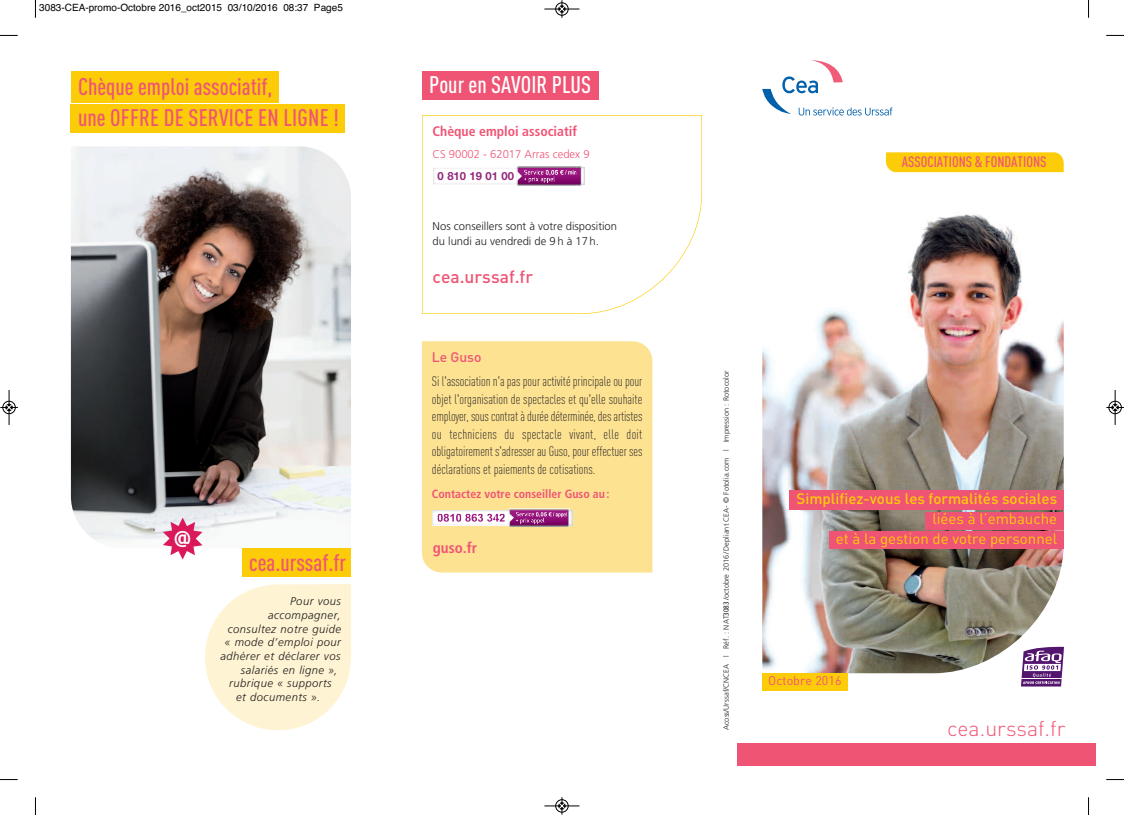
<style>
.page{position:relative;width:1124px;height:815px;background:#fff}
.page>*{position:absolute;margin:0;border:0;box-sizing:border-box;transform-origin:0 0}
.t1{font:500 condensed 23.75px/31.5px "DINOT";color:#f05474}
.t2{font:500 condensed 23.75px "DINOT";color:#fff}
.t3{font:300 21.25px "DINOT";color:#f05474}
.t4{font:700 18.75px "Verdana";color:#fff}
.t5{font:500 17.5px "DINOT";color:#f05474}
.t6{font:15px/20px "DINOT";color:#fccc09;text-align:right}
.t7{font:500 15px "DINOT";color:#fccc09}
.t8{font:500 condensed 15px "DINOT";color:#f05474}
.t9{font:700 condensed 15px "Frutiger LT Std";color:#f05474}
.t10{font:300 condensed 13.75px/17.5px "DINOT";color:#231f20;text-align:justify}
.t11{font:700 condensed 13.75px "Frutiger LT Std";color:#f05474}
.t12{font:500 13.75px "DINOT";color:#f05474}
.t13{font:12.5px "DINOT";color:#f05474}
.t14{font:700 12.12px "Arial";color:#9d1982}
.t15{font:700 condensed 11.88px "Frutiger LT Std";color:#f05474}
.t16{font:italic 300 11.25px "Frutiger LT Std";letter-spacing:.04em;color:#231f20}
.t17{font:300 11.25px/15px "Frutiger LT Std";color:#231f20}
.t18{font:300 11.25px "Frutiger LT Std";color:#f05474}
.t19{font:700 11.25px "Helvetica Neue";color:#93287b}
.t20{font:10px "Helvetica";color:#000}
.t21{font:300 7.5px "Frutiger LT Std";color:#231f20}
.s1{font-weight:400;font-stretch:condensed}
</style>
<div class="page">
<img style="left:762px;top:214px;width:301px;height:459px">
<svg style="left:762px;top:60px;width:130px;height:56px"></svg>
<div style="left:762px;top:673px;width:85px;height:18px;background:#fccc09"></div>
<div style="left:789px;top:490px;width:274px;height:20px;background:#f05474"></div>
<div style="left:925px;top:512px;width:138px;height:17px;background:#f05474"></div>
<div style="left:829px;top:531px;width:234px;height:18px;background:#f05474"></div>
<div style="left:885px;top:152px;width:178px;height:20px;background:#fccc09"></div>
<svg style="left:1020px;top:647px;width:44px;height:40px"></svg>
<hr style="left:1021px;top:678px;width:40px;height:1px;background:#fff">
<div style="left:737px;top:743px;width:358px;height:22px;background:#f05474"></div>
<div style="left:422px;top:71px;width:176px;height:29px;background:#f05474"></div>
<svg style="left:422px;top:115px;width:280px;height:199px"></svg>
<div style="left:422px;top:341px;width:230px;height:232px;background:#fde292"></div>
<img style="left:569px;top:510px;width:3px;height:16px">
<img style="left:432px;top:510px;width:63px;height:15px">
<img style="left:465px;top:520px;width:27px;height:2px">
<img style="left:508px;top:508px;width:61px;height:19px">
<svg style="left:495px;top:510px;width:74px;height:15px"></svg>
<img style="left:564px;top:510px;width:4px;height:15px">
<img style="left:71px;top:146px;width:280px;height:400px">
<div style="left:71px;top:71px;width:207px;height:32px;background:#fccc09"></div>
<div style="left:71px;top:104px;width:274px;height:29px;background:#fccc09"></div>
<svg style="left:163px;top:518px;width:39px;height:42px"></svg>
<svg style="left:205px;top:584px;width:146px;height:146px"></svg>
<div style="left:242px;top:548px;width:109px;height:29px;background:#fccc09"></div>
<img style="left:433px;top:167px;width:83px;height:18px">
<img style="left:516px;top:166px;width:66px;height:20px">
<svg style="left:502px;top:168px;width:82px;height:16px"></svg>
<img style="left:576px;top:168px;width:4px;height:16px">
<div style="left:437px;top:171px;width:77px;height:11px;background:#fff"></div>
<svg style="left:35px;top:0;width:1px;height:18px"></svg>
<svg style="left:0;top:35px;width:18px;height:1px"></svg>
<svg style="left:1088px;top:0;width:1px;height:18px"></svg>
<svg style="left:1106px;top:35px;width:17px;height:1px"></svg>
<svg style="left:35px;top:797px;width:1px;height:18px"></svg>
<svg style="left:0;top:779px;width:18px;height:1px"></svg>
<svg style="left:1088px;top:797px;width:1px;height:18px"></svg>
<svg style="left:1106px;top:779px;width:17px;height:1px"></svg>
<div style="left:555px;top:2px;width:13px;height:14px;border:1px solid #fff;border-radius:50%"></div>
<hr style="left:544px;top:9px;width:35px;height:1px;background:#000">
<div style="left:555px;top:3px;width:13px;height:12px;border:1px solid #000;border-radius:50%"></div>
<svg style="left:558px;top:0;width:7px;height:18px"></svg>
<div style="left:555px;top:799px;width:13px;height:14px;border:1px solid #fff;border-radius:50%"></div>
<hr style="left:544px;top:806px;width:35px;height:1px;background:#000">
<div style="left:555px;top:799px;width:13px;height:13px;border:1px solid #000;border-radius:50%"></div>
<svg style="left:558px;top:797px;width:7px;height:18px"></svg>
<div style="left:2px;top:401px;width:14px;height:13px;border:1px solid #fff;border-radius:50%"></div>
<hr style="left:9px;top:390px;width:1px;height:35px;background:#000">
<div style="left:3px;top:401px;width:12px;height:13px;border:1px solid #000;border-radius:50%"></div>
<svg style="left:0;top:404px;width:18px;height:7px"></svg>
<hr style="left:1114px;top:390px;width:1px;height:35px;background:#000">
<div style="left:1108px;top:401px;width:13px;height:13px;border:1px solid #000;border-radius:50%"></div>
<svg style="left:1106px;top:404px;width:17px;height:7px"></svg>
<p class="t20" style="left:39px;top:2px;width:305px">3083-CEA-promo-Octobre 2016_oct2015 03/10/2016 08:37 Page5</p>
<h1 class="t1" style="left:78px;top:73px;width:262px">Chèque emploi associatif,<br>une OFFRE DE SERVICE EN LIGNE !</h1>
<h3 class="t4" style="left:174px;top:526px;width:20px">@</h3>
<h1 class="t1" style="left:249px;top:549px;width:98px">cea.urssaf.fr</h1>
<p class="t16" style="left:290px;top:597px;width:52px">Pour vous</p>
<p class="t16" style="left:268px;top:611px;width:74px">accompagner,</p>
<p class="t16" style="left:228px;top:624px;width:115px">consultez notre guide</p>
<p class="t16" style="left:225px;top:638px;width:118px">« mode d’emploi pour</p>
<p class="t16" style="left:220px;top:651px;width:121px">adhérer et déclarer vos</p>
<p class="t16" style="left:241px;top:665px;width:98px">salariés en ligne »,</p>
<p class="t16" style="left:229px;top:679px;width:104px">rubrique « supports</p>
<p class="t16" style="left:236px;top:692px;width:86px">et documents ».</p>
<h1 class="t2" style="left:429px;top:76px;width:164px">Pour en SAVOIR PLUS</h1>
<p class="t11" style="left:432px;top:126px;width:146px">Chèque emploi associatif</p>
<p class="t18" style="left:432px;top:150px;width:158px">CS 90002 - 62017 Arras cedex 9</p>
<p class="t14" style="left:437px;top:169px;width:79px">0 810 123 873</p>
<p class="t19" style="left:437px;top:169px;width:78px">0 810 19 01 00</p>
<p class="t17" style="left:432px;top:219px;width:186px">Nos conseillers sont à votre disposition du lundi au vendredi de 9 h à 17h.</p>
<p class="t5" style="left:432px;top:271px;width:102px">cea.urssaf.fr</p>
<p class="t12" style="left:432px;top:352px;width:51px">Le Guso</p>
<p class="t10" style="left:432px;top:374px;width:212px">Si l'association n'a pas pour activité principale ou pour objet l'organisation de spectacles et qu'elle souhaite employer, sous contrat à durée déterminée, des artistes ou techniciens du spectacle vivant, elle doit obligatoirement s'adresser au Guso, pour effectuer ses déclarations et paiements de cotisations.</p>
<p class="t15" style="left:432px;top:490px;width:179px">Contactez votre conseiller Guso au :</p>
<p class="t9" style="left:433px;top:542px;width:46px">guso.fr</p>
<p class="t8" style="left:901px;top:157px;width:146px">ASSOCIATIONS &amp; FONDATIONS</p>
<p class="t21" style="left:723px;top:730px;width:361px;rotate:-90deg">Acoss/Urssaf/CNCEA l Réf. : NAT<span class="s1">3083</span>/octobre 2016/Depliant CEA- © Fotolia.com l Impression : Rotocolor</p>
<p class="t7" style="left:796px;top:493px;width:262px">Simplifiez-vous les formalités sociales</p>
<p class="t6" style="left:835px;top:510px;width:223px">liées à l’embauche<br>et à la gestion de votre personnel</p>
<p class="t13" style="left:768px;top:677px;width:75px">Octobre 2016</p>
<h2 class="t3" style="left:946px;top:721px;width:120px">cea.urssaf.fr</h2>
</div>
